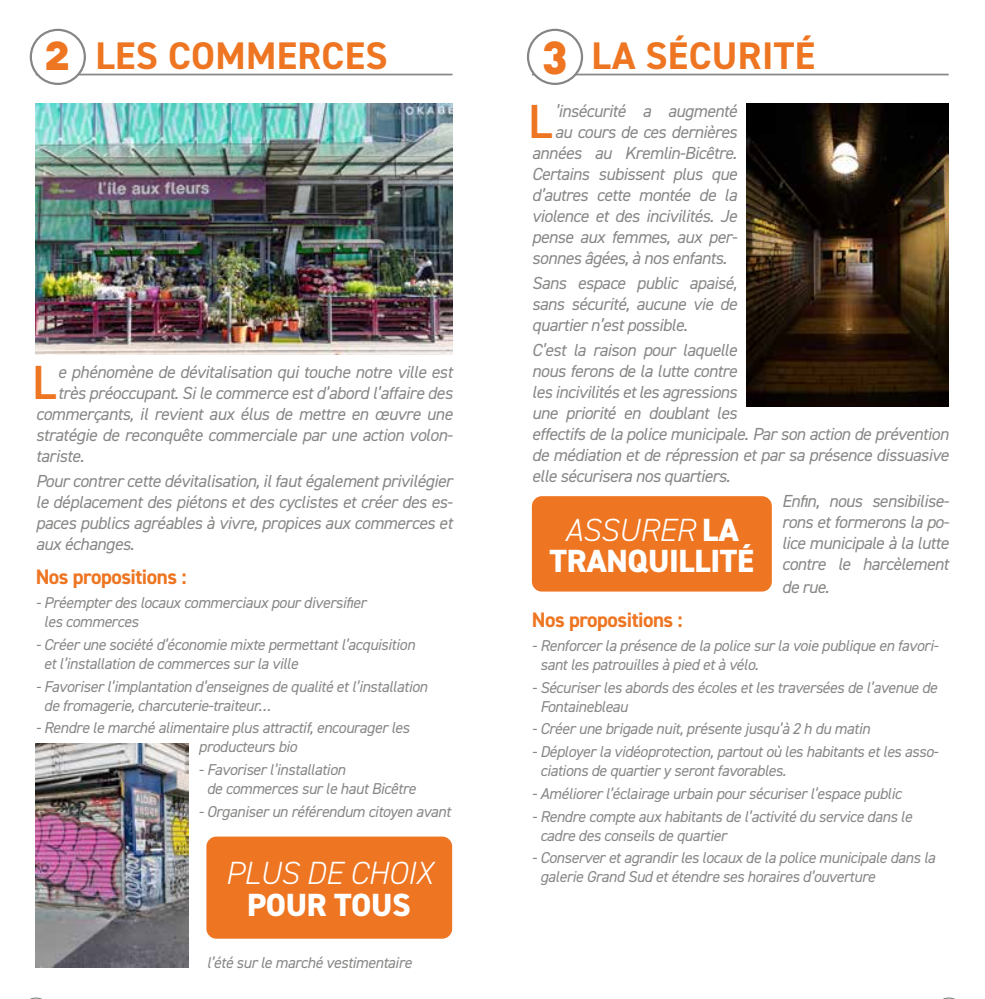
<style>
.page{position:relative;width:985px;height:999px;background:#fff}
.page>*{position:absolute;margin:0;border:0;box-sizing:border-box;transform-origin:0 0}
.t1{font:600 47.95px "DIN2014";color:#ee7521}
.t2{font:46.2px "DIN Black Alternate";color:#ee7521}
.t3{font:700 38.5px "DIN2014";letter-spacing:.01em;color:#ee7521}
.t4{font:800 32.2px/31.7px "DIN2014";letter-spacing:-.01em;color:#fff;text-align:center}
.t5{font:italic 300 32.2px "DIN2014";letter-spacing:-.01em;color:#fff}
.t6{font:700 21px "DIN2014";letter-spacing:-.025em;color:#ee7521}
.t7{font:italic 17.5px/21px "DIN2014";letter-spacing:-.03em;color:#878786;text-align:justify}
.t8{font:italic 15.75px/18.9px "DIN2014";letter-spacing:-.025em;color:#878786}
.s1{font-weight:300;font-style:italic}
</style>
<div class="page">
<hr style="left:36px;top:74px;width:416px;height:1px;background:#878786">
<hr style="left:532px;top:74px;width:416px;height:1px;background:#878786">
<div style="left:206px;top:836px;width:246px;height:102px;background:#ee7521;border-radius:10px"></div>
<div style="left:532px;top:496px;width:240px;height:95px;background:#ee7521;border-radius:10px"></div>
<img style="left:36px;top:743px;width:153px;height:223px">
<img style="left:36px;top:103px;width:416px;height:251px">
<img style="left:747px;top:103px;width:201px;height:303px">
<div style="left:528px;top:30px;width:54px;height:54px;background:#fff;border-radius:50%"></div>
<div style="left:527px;top:29px;width:56px;height:56px;border:2px solid #858786;border-radius:50%"></div>
<div style="left:31px;top:30px;width:54px;height:54px;background:#fff;border-radius:50%"></div>
<div style="left:30px;top:29px;width:56px;height:56px;border:2px solid #858786;border-radius:50%"></div>
<h3 class="t3" style="left:95px;top:30px;width:294px">LES COMMERCES</h3>
<h3 class="t3" style="left:592px;top:30px;width:225px">LA SÉCURITÉ</h3>
<h2 class="t2" style="left:45px;top:23px;width:28px">2</h2>
<h2 class="t2" style="left:542px;top:21px;width:27px">3</h2>
<h1 class="t1" style="left:528px;top:89px;width:26px">L</h1>
<p class="t7" style="left:555px;top:100px;width:184px">’insécurité a augmenté</p>
<p class="t7" style="left:555px;top:121px;width:184px">au cours de ces dernières</p>
<p class="t7" style="left:532px;top:142px;width:207px">années au Kremlin-Bicêtre.</p>
<p class="t7" style="left:532px;top:163px;width:207px">Certains subissent plus que</p>
<p class="t7" style="left:532px;top:184px;width:207px">d’autres cette montée de la</p>
<p class="t7" style="left:532px;top:205px;width:207px">violence et des incivilités. Je</p>
<p class="t7" style="left:532px;top:226px;width:207px">pense aux femmes, aux per-</p>
<p class="t7" style="left:532px;top:247px;width:196px">sonnes âgées, à nos enfants.</p>
<p class="t7" style="left:532px;top:272px;width:207px">Sans espace public apaisé, sans sécurité, aucune vie de quartier n’est possible.</p>
<p class="t7" style="left:532px;top:339px;width:418px;text-align:left">C’est la raison pour laquelle<br>nous ferons de la lutte contre<br>les incivilités et les agressions<br>une priorité en doublant les<br>effectifs de la police municipale. Par son action de prévention de médiation et de répression et par sa présence dissuasive elle sécurisera nos quartiers.</p>
<p class="t7" style="left:782px;top:490px;width:169px">Enfin, nous sensibilise&shy;rons et formerons la po&shy;lice municipale à la lutte contre le harcèlement</p>
<p class="t7" style="left:782px;top:576px;width:49px">de rue.</p>
<h3 class="t6" style="left:532px;top:605px;width:152px">Nos propositions :</h3>
<p class="t8" style="left:540px;top:635px;width:400px;text-indent:-8px">- Renforcer la présence de la police sur la voie publique en favori&shy;sant les patrouilles à pied et à vélo.</p>
<p class="t8" style="left:540px;top:677px;width:399px;text-indent:-8px">- Sécuriser les abords des écoles et les traversées de l’avenue de<br>Fontainebleau</p>
<p class="t8" style="left:532px;top:719px;width:340px">- Créer une brigade nuit, présente jusqu’à 2 h du matin</p>
<p class="t8" style="left:540px;top:741px;width:400px;text-indent:-8px">- Déployer la vidéoprotection, partout où les habitants et les asso&shy;ciations de quartier y seront favorables.</p>
<p class="t8" style="left:532px;top:783px;width:371px">- Améliorer l’éclairage urbain pour sécuriser l’espace public</p>
<p class="t8" style="left:540px;top:806px;width:373px;text-indent:-8px">- Rendre compte aux habitants de l’activité du service dans le cadre des conseils de quartier</p>
<p class="t8" style="left:532px;top:847px;width:405px">- Conserver et agrandir les locaux de la police municipale dans la</p>
<h1 class="t1" style="left:32px;top:351px;width:26px">L</h1>
<p class="t7" style="left:58px;top:361px;width:396px">e phénomène de dévitalisation qui touche notre ville est</p>
<p class="t7" style="left:58px;top:382px;width:396px">très préoccupant. Si le commerce est d’abord l’affaire des</p>
<p class="t7" style="left:36px;top:403px;width:418px">commerçants, il revient aux élus de mettre en œuvre une</p>
<p class="t7" style="left:36px;top:424px;width:418px">stratégie de reconquête commerciale par une action volon-</p>
<p class="t7" style="left:36px;top:445px;width:50px">tariste.</p>
<p class="t7" style="left:36px;top:470px;width:419px">Pour contrer cette dévitalisation, il faut également privilégier le déplacement des piétons et des cyclistes et créer des es&shy;paces publics agréables à vivre, propices aux commerces et aux échanges.</p>
<h3 class="t6" style="left:36px;top:563px;width:152px">Nos propositions :</h3>
<p class="t8" style="left:44px;top:593px;width:324px;text-indent:-8px">- Préempter des locaux commerciaux pour diversifier les commerces</p>
<p class="t8" style="left:44px;top:634px;width:373px;text-indent:-8px">- Créer une société d’économie mixte permettant l’acquisition et l’installation de commerces sur la ville</p>
<p class="t8" style="left:44px;top:676px;width:385px;text-indent:-8px">- Favoriser l’implantation d’enseignes de qualité et l’installation de fromagerie, charcuterie-traiteur…</p>
<p class="t8" style="left:199px;top:718px;width:212px;text-indent:-163px">- Rendre le marché alimentaire plus attractif, encourager les producteurs bio</p>
<p class="t8" style="left:207px;top:759px;width:211px;text-indent:-8px">- Favoriser l’installation<br>de commerces sur le haut Bicêtre</p>
<p class="t8" style="left:199px;top:801px;width:254px">- Organiser un référendum citoyen avant</p>
<h3 class="t4" style="left:550px;top:513px;width:206px"><span class="s1">ASSURER</span> LA<br>TRANQUILLITÉ</h3>
<h3 class="t5" style="left:225px;top:853px;width:209px">PLUS DE CHOIX</h3>
<p class="t8" style="left:540px;top:866px;width:337px">galerie Grand Sud et étendre ses horaires d’ouverture</p>
<h3 class="t4" style="left:247px;top:888px;width:165px">POUR TOUS</h3>
<p class="t8" style="left:207px;top:952px;width:207px">l’été sur le marché vestimentaire</p>
</div>
